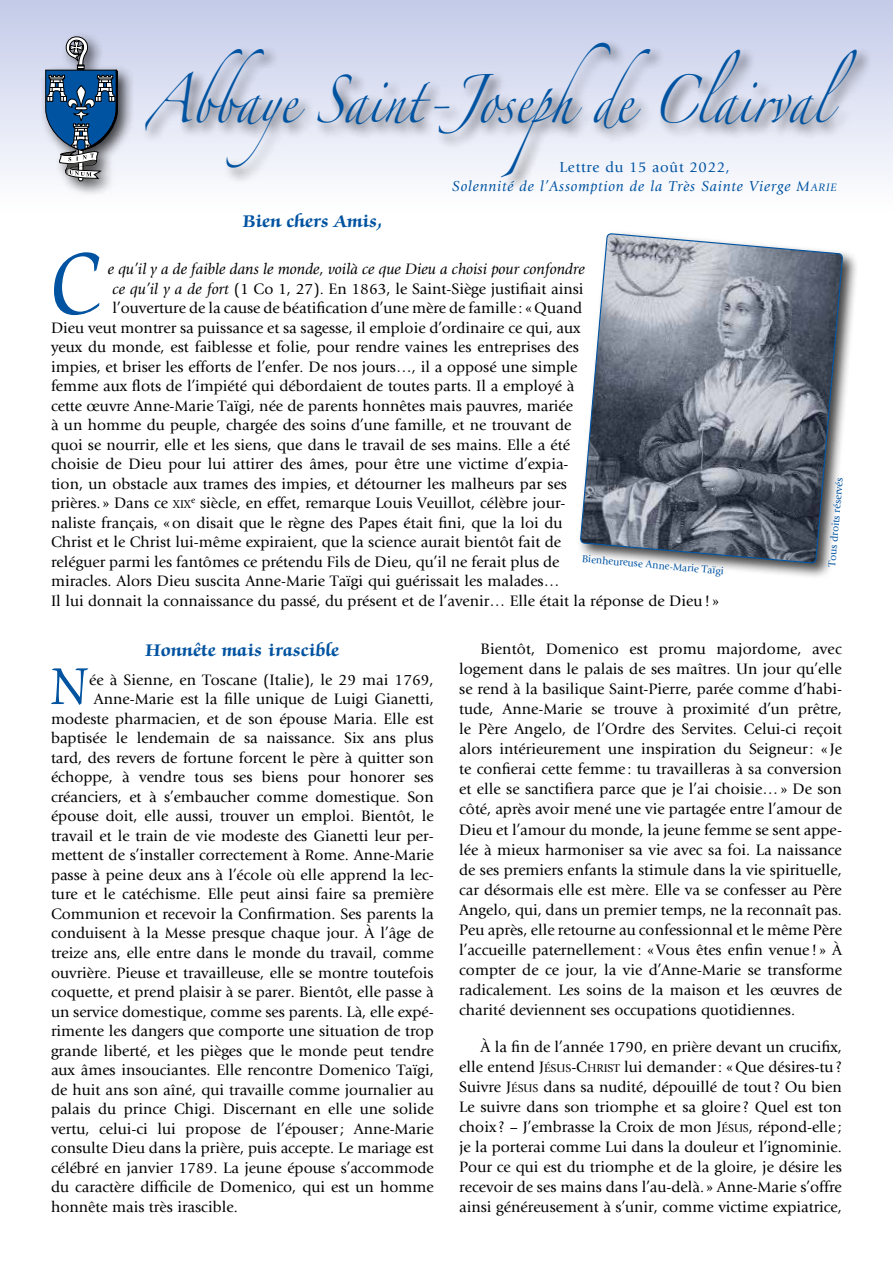
<style>
.page{position:relative;width:893px;height:1263px;background:#fff}
.page>*{position:absolute;margin:0;border:0;box-sizing:border-box;transform-origin:0 0}
.Premier{font:100.2px "Zapf Chancery Std";color:#0053a1;scale:.91 1}
.après_titre{font:60px "Zapf Chancery Std";color:#0053a1;scale:.91 1}
.t1{font:43.2px "Zapfino";color:#0053a1;scale:.79 1}
.Titre{font:700 19.5px "Zapf Chancery Std";letter-spacing:.015em;color:#0053a1}
.Bien_cher_Ami{font:700 19.5px "Zapf Chancery Std";letter-spacing:.01em;color:#0053a1}
.Premier-2{font:15.75px/20px "Giovanni";color:#000;text-align:justify}
.après_titre-2{font:15.75px "Giovanni";color:#000}
.Premier-3{font:italic 15.75px "Giovanni";color:#000}
.t2{font:italic 15px "Giovanni";letter-spacing:.05em;color:#0053a1}
.t3{font:15px "Giovanni";letter-spacing:.05em;color:#0053a1}
.t4{font:10.5px "Giovanni";color:#0053a1}
.s1{font-style:inherit}
.s2{font-size:11.25px}
.s3{font-style:italic}
.s4{font-size:11.85px}
</style>
<div class="page">
<div style="left:0;top:0;width:893px;height:213px;background:linear-gradient(to bottom,#c3cbe8,#fff)"></div>
<div style="left:142px;top:39px;width:731px;height:154px;background:#000;opacity:.75"></div>
<div style="left:40px;top:31px;width:95px;height:167px;background:#000;opacity:.75"></div>
<svg style="left:45px;top:37px;width:73px;height:144px;background:#6b87a4"></svg>
<div style="left:577px;top:230px;width:282px;height:350px;background:#000;opacity:.75"></div>
<svg style="left:579px;top:233px;width:264px;height:331px;background:#838a95"></svg>
<p class="t1" style="left:146px;top:82px;width:901px">Abbaye Saint-Josephde Clairval</p>
<p class="t3" style="left:559px;top:158px;width:172px">Lettre du 15 août 2022,</p>
<p class="t2" style="left:452px;top:178px;width:386px">Solennité de l’Assomption de la Très Sainte Vierge <span class="s1">M</span><span class="s2">ARIE</span></p>
<p class="Bien_cher_Ami" style="left:243px;top:211px;width:141px">Bien chers Amis,</p>
<p class="Premier" style="left:51px;top:232px;width:57px">C</p>
<p class="Premier-3" style="left:108px;top:261px;width:479px">e qu’il y a de faible dans le monde, voilà ce que Dieu a choisi pour confondre</p>
<p class="Premier-2" style="left:113px;top:279px;width:472px"><span class="s3">ce qu’il y a de fort</span> (1 Co 1, 27). En 1863, le Saint-Siège justifiait ainsi</p>
<p class="Premier-2" style="left:113px;top:298px;width:471px">l’ouverture de la cause de béatification d’une mère de famille : «Quand</p>
<p class="Premier-2" style="left:51px;top:318px;width:531px">Dieu veut montrer sa puissance et sa sagesse, il emploie d’ordinaire ce qui, aux</p>
<p class="Premier-2" style="left:51px;top:337px;width:529px">yeux du monde, est faiblesse et folie, pour rendre vaines les entreprises des</p>
<p class="Premier-2" style="left:51px;top:357px;width:528px">impies, et briser les efforts de l’enfer. De nos jours…, il a opposé une simple</p>
<p class="Premier-2" style="left:51px;top:376px;width:525px">femme aux flots de l’impiété qui débordaient de toutes parts. Il a employé à</p>
<p class="Premier-2" style="left:51px;top:396px;width:524px">cette œuvre Anne-Marie Taïgi, née de parents honnêtes mais pauvres, mariée</p>
<p class="Premier-2" style="left:51px;top:415px;width:522px">à un homme du peuple, chargée des soins d’une famille, et ne trouvant de</p>
<p class="Premier-2" style="left:51px;top:435px;width:521px">quoi se nourrir, elle et les siens, que dans le travail de ses mains. Elle a été</p>
<p class="Premier-2" style="left:51px;top:454px;width:519px">choisie de Dieu pour lui attirer des âmes, pour être une victime d’expia-</p>
<p class="Premier-2" style="left:51px;top:474px;width:518px">tion, un obstacle aux trames des impies, et détourner les malheurs par ses</p>
<p class="Premier-2" style="left:51px;top:493px;width:516px">prières. » Dans ce <span class="s4">XIX</span><sup>e</sup> siècle, en effet, remarque Louis Veuillot, célèbre jour-</p>
<p class="Premier-2" style="left:51px;top:513px;width:513px">naliste français, «on disait que le règne des Papes était fini, que la loi du</p>
<p class="Premier-2" style="left:51px;top:532px;width:511px">Christ et le Christ lui-même expiraient, que la science aurait bientôt fait de</p>
<p class="Premier-2" style="left:51px;top:552px;width:510px">reléguer parmi les fantômes ce prétendu Fils de Dieu, qu’il ne ferait plus de</p>
<p class="Premier-2" style="left:51px;top:571px;width:510px">miracles. Alors Dieu suscita Anne-Marie Taïgi qui guérissait les malades…</p>
<p class="Premier-2" style="left:51px;top:591px;width:669px">Il lui donnait la connaissance du passé, du présent et de l’avenir… Elle était la réponse de Dieu! »</p>
<p class="Premier-2" style="left:459px;top:639px;width:384px;text-indent:21px">Bientôt, Domenico est promu majordome, avec logement dans le palais de ses maîtres. Un jour qu’elle se rend à la basilique Saint-Pierre, parée comme d’habi&shy;tude, Anne-Marie se trouve à proximité d’un prêtre, le Père Angelo, de l’Ordre des Servites. Celui-ci reçoit alors intérieurement une inspiration du Seigneur: « Je te confierai cette femme : tu travailleras à sa conversion et elle se sanctifiera parce que je l’ai choisie…» De son côté, après avoir mené une vie partagée entre l’amour de Dieu et l’amour du monde, la jeune femme se sent appe&shy;lée à mieux harmoniser sa vie avec sa foi. La naissance de ses premiers enfants la stimule dans la vie spirituelle, car désormais elle est mère. Elle va se confesser au Père Angelo, qui, dans un premier temps, ne la reconnaît pas.<br>Peu après, elle retourne au confessionnal et le même Père l’accueille paternellement: «Vous êtes enfin venue ! » À compter de ce jour, la vie d’Anne-Marie se transforme radicalement. Les soins de la maison et les œuvres de charité deviennent ses occupations quotidiennes.</p>
<p class="Premier-2" style="left:459px;top:1037px;width:384px;text-indent:21px">À la fin de l’année 1790, en prière devant un crucifix, elle entend <span class="s1">J</span><span class="s4">ÉSUS</span><span class="s1">-C</span><span class="s4">HRIST</span> lui demander: «Que désires-tu?<br>Suivre <span class="s1">J</span><span class="s4">ÉSUS</span> dans sa nudité, dépouillé de tout ? Ou bien Le suivre dans son triomphe et sa gloire ? Quel est ton choix ? – J’embrasse la Croix de mon <span class="s1">J</span><span class="s4">ÉSUS</span><span class="s1">,</span> répond-elle ; je la porterai comme Lui dans la douleur et l’ignominie.<br>Pour ce qui est du triomphe et de la gloire, je désire les recevoir de ses mains dans l’au-delà. » Anne-Marie s’offre ainsi généreusement à s’unir, comme victime expiatrice,</p>
<p class="t4" style="left:826px;top:566px;width:91px;rotate:-85deg">Tous droits réservés</p>
<p class="t4" style="left:582px;top:552px;width:144px;rotate:5deg">Bienheureuse Anne-Marie Taïgi</p>
<p class="Titre" style="left:146px;top:640px;width:195px">Honnête mais irascible</p>
<p class="après_titre" style="left:51px;top:655px;width:41px">N</p>
<p class="après_titre-2" style="left:89px;top:670px;width:346px">ée à Sienne, en Toscane (Italie), le 29 mai 1769,</p>
<p class="après_titre-2" style="left:94px;top:690px;width:341px">Anne-Marie est la fille unique de Luigi Gianetti,</p>
<p class="après_titre-2" style="left:51px;top:709px;width:384px">modeste pharmacien, et de son épouse Maria. Elle est</p>
<p class="après_titre-2" style="left:51px;top:729px;width:384px">baptisée le lendemain de sa naissance. Six ans plus</p>
<p class="après_titre-2" style="left:51px;top:749px;width:384px">tard, des revers de fortune forcent le père à quitter son</p>
<p class="après_titre-2" style="left:51px;top:768px;width:384px">échoppe, à vendre tous ses biens pour honorer ses</p>
<p class="après_titre-2" style="left:51px;top:788px;width:384px">créanciers, et à s’embaucher comme domestique. Son</p>
<p class="après_titre-2" style="left:51px;top:807px;width:384px">épouse doit, elle aussi, trouver un emploi. Bientôt, le</p>
<p class="après_titre-2" style="left:51px;top:827px;width:384px">travail et le train de vie modeste des Gianetti leur per-</p>
<p class="après_titre-2" style="left:51px;top:846px;width:384px">mettent de s’installer correctement à Rome. Anne-Marie</p>
<p class="après_titre-2" style="left:51px;top:866px;width:384px">passe à peine deux ans à l’école où elle apprend la lec-</p>
<p class="après_titre-2" style="left:51px;top:885px;width:384px">ture et le catéchisme. Elle peut ainsi faire sa première</p>
<p class="après_titre-2" style="left:51px;top:905px;width:384px">Communion et recevoir la Confirmation. Ses parents la</p>
<p class="après_titre-2" style="left:51px;top:924px;width:384px">conduisent à la Messe presque chaque jour. À l’âge de</p>
<p class="après_titre-2" style="left:51px;top:944px;width:384px">treize ans, elle entre dans le monde du travail, comme</p>
<p class="après_titre-2" style="left:51px;top:963px;width:384px">ouvrière. Pieuse et travailleuse, elle se montre toutefois</p>
<p class="après_titre-2" style="left:51px;top:983px;width:384px">coquette, et prend plaisir à se parer. Bientôt, elle passe à</p>
<p class="après_titre-2" style="left:51px;top:1002px;width:384px">un service domestique, comme ses parents. Là, elle expé-</p>
<p class="après_titre-2" style="left:51px;top:1022px;width:384px">rimente les dangers que comporte une situation de trop</p>
<p class="après_titre-2" style="left:51px;top:1042px;width:384px">grande liberté, et les pièges que le monde peut tendre</p>
<p class="après_titre-2" style="left:51px;top:1061px;width:384px">aux âmes insouciantes. Elle rencontre Domenico Taïgi,</p>
<p class="après_titre-2" style="left:51px;top:1081px;width:384px">de huit ans son aîné, qui travaille comme journalier au</p>
<p class="après_titre-2" style="left:51px;top:1100px;width:384px">palais du prince Chigi. Discernant en elle une solide</p>
<p class="après_titre-2" style="left:51px;top:1120px;width:384px">vertu, celui-ci lui propose de l’épouser; Anne-Marie</p>
<p class="après_titre-2" style="left:51px;top:1139px;width:384px">consulte Dieu dans la prière, puis accepte. Le mariage est</p>
<p class="après_titre-2" style="left:51px;top:1159px;width:384px">célébré en janvier 1789. La jeune épouse s’accommode</p>
<p class="après_titre-2" style="left:51px;top:1178px;width:384px">du caractère difficile de Domenico, qui est un homme</p>
<p class="après_titre-2" style="left:51px;top:1198px;width:188px">honnête mais très irascible.</p>
</div>
